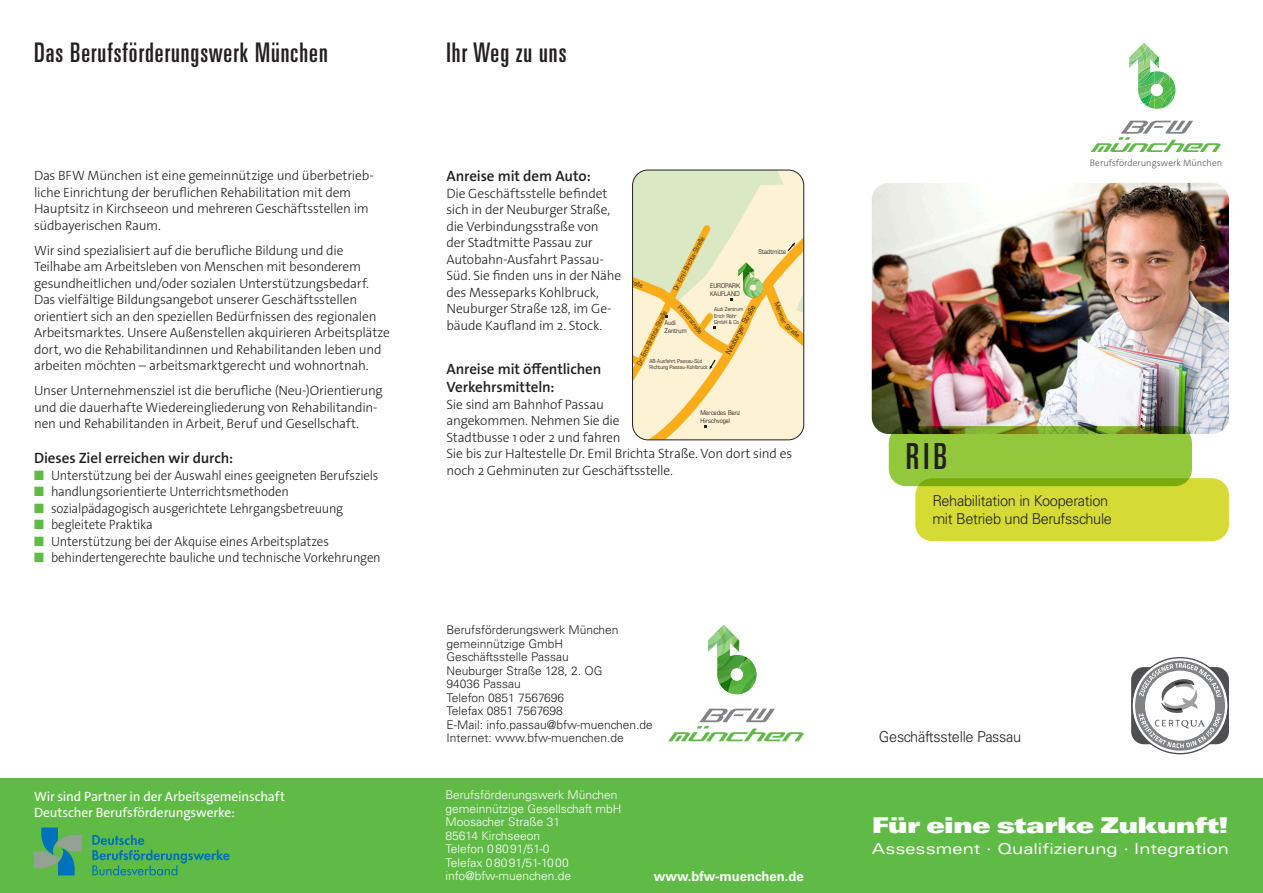
<style>
.page{position:relative;width:1263px;height:893px;background:#fff}
.page>*{position:absolute;margin:0;border:0;box-sizing:border-box;transform-origin:0 0}
.Titelseite{font:ultra-condensed 36px "Univers LT Std";color:#231f20}
._1__Kategorie{font:ultra-condensed 27px "Univers LT Std";letter-spacing:.04em;color:#231f20}
.t1{font:21.75px "Univers LT Std X Black Ex";letter-spacing:-.035em;color:#fff}
._1__Kategorie-2{font:300 15px/18px "Univers LT Std";letter-spacing:-.02em;color:#231f20}
.Subhead{font:600 15px/18px "The Sans Os F";letter-spacing:-.005em;color:#231f20}
.t2{font:expanded 15px "Univers LT Std";letter-spacing:.005em;color:#fff}
.Copy_Bold{font:600 15px "The Sans Os F";letter-spacing:-.005em;color:#231f20}
.Copy{font:300 13.5px/16.5px "The Sans Os F";letter-spacing:-.015em;color:#231f20}
.Copy-2{font:300 13.5px "The Sans Os F";letter-spacing:-.015em;color:#231f20;scale:.96 1}
.Copy-3{font:13.5px/16.5px "The Sans Os F";letter-spacing:-.01em;color:#fff}
._1__Kategorie-3{font:700 13.5px "Univers LT Std";color:#fff}
.Absender{font:300 12px/13.5px "Univers LT Std";color:#231f20}
.Absender-2{font:300 12px/13.5px "Univers LT Std";color:#fff}
.t3{font:300 9.45px "The Sans Os F";color:#57585a}
.t4{font:condensed 7.65px "Eurostile LT Std";color:#231f20}
.t5{font:condensed 6.6px/7.8px "Eurostile LT Std";color:#231f20}
.t6{font:condensed 5.4px/6.6px "Eurostile LT Std";color:#231f20}
.s1{color:#60bb46}
</style>
<div class="page">
<div style="left:0;top:778px;width:1263px;height:115px;background:#60bb46"></div>
<img style="left:872px;top:183px;width:357px;height:251px">
<svg style="left:708px;top:625px;width:48px;height:69px"></svg>
<svg style="left:668px;top:709px;width:136px;height:32px"></svg>
<svg style="left:34px;top:827px;width:48px;height:48px"></svg>
<svg style="left:92px;top:835px;width:137px;height:40px"></svg>
<svg style="left:1131px;top:657px;width:98px;height:97px"></svg>
<div style="left:889px;top:426px;width:303px;height:60px;background:#94c83c;border-radius:17px"></div>
<div style="left:915px;top:478px;width:314px;height:63px;background:#d5da35;border-radius:17px"></div>
<svg style="left:1129px;top:43px;width:47px;height:66px"></svg>
<svg style="left:1091px;top:121px;width:130px;height:31px"></svg>
<svg style="left:632px;top:170px;width:172px;height:270px;background:#efe3b6"></svg>
<p class="_1__Kategorie" style="left:34px;top:37px;width:295px">Das Berufsförderungswerk München</p>
<p class="_1__Kategorie" style="left:446px;top:37px;width:121px">Ihr Weg zu uns</p>
<p class="Copy" style="left:34px;top:167px;width:341px">Das BFW München ist eine gemeinnützige und überbetrieb&shy;liche Einrichtung der beruflichen Rehabilitation mit dem Hauptsitz in Kirchseeon und mehreren Geschäftsstellen im südbayerischen Raum.</p>
<p class="Copy" style="left:34px;top:242px;width:357px">Wir sind spezialisiert auf die berufliche Bildung und die Teilhabe am Arbeitsleben von Menschen mit besonderem gesundheitlichen und/oder sozialen Unterstützungsbedarf.<br>Das vielfältige Bildungsangebot unserer Geschäftsstellen orientiert sich an den speziellen Bedürfnissen des regionalen Arbeitsmarktes. Unsere Außenstellen akquirieren Arbeitsplätze dort, wo die Rehabilitandinnen und Rehabilitanden leben und arbeiten möchten – arbeitsmarktgerecht und wohnortnah.</p>
<p class="Copy" style="left:34px;top:382px;width:350px">Unser Unternehmensziel ist die berufliche (Neu-)Orientierung und die dauerhafte Wiedereingliederung von Rehabilitandin&shy;nen und Rehabilitanden in Arbeit, Beruf und Gesellschaft.</p>
<p class="Copy_Bold" style="left:34px;top:448px;width:201px">Dieses Ziel erreichen wir durch:</p>
<p class="Copy-2" style="left:34px;top:466px;width:360px"><span class="s1">■</span> Unterstützung bei der Auswahl eines geeigneten Berufsziels</p>
<p class="Copy-2" style="left:34px;top:483px;width:267px"><span class="s1">■</span> handlungsorientierte Unterrichtsmethoden</p>
<p class="Copy-2" style="left:34px;top:499px;width:324px"><span class="s1">■</span> sozialpädagogisch ausgerichtete Lehrgangsbetreuung</p>
<p class="Copy-2" style="left:34px;top:516px;width:125px"><span class="s1">■</span> begleitete Praktika</p>
<p class="Copy-2" style="left:34px;top:532px;width:309px"><span class="s1">■</span> Unterstützung bei der Akquise eines Arbeitsplatzes</p>
<p class="Copy-2" style="left:34px;top:549px;width:363px"><span class="s1">■</span> behindertengerechte bauliche und technische Vorkehrungen</p>
<p class="Subhead" style="left:446px;top:167px;width:146px">Anreise mit dem Auto:</p>
<p class="Copy" style="left:446px;top:185px;width:176px">Die Geschäftsstelle befindet sich in der Neuburger Straße, die Verbindungsstraße von<br>der Stadtmitte Passau zur<br>Autobahn-Ausfahrt Passau-<br>Süd. Sie finden uns in der Nähe des Messeparks Kohlbruck,<br>Neuburger Straße 128, im Ge&shy;bäude Kaufland im 2. Stock.</p>
<p class="Subhead" style="left:446px;top:360px;width:156px">Anreise mit öffentlichen<br>Verkehrsmitteln:</p>
<p class="Copy" style="left:446px;top:396px;width:347px">Sie sind am Bahnhof Passau<br>angekommen. Nehmen Sie die<br>Stadtbusse 1 oder 2 und fahren<br>Sie bis zur Haltestelle Dr. Emil Brichta Straße. Von dort sind es noch 2 Gehminuten zur Geschäftsstelle.</p>
<p class="t5" style="left:672px;top:288px;width:62px;rotate:-63deg">Dr.-Emil-Brichta-Straße</p>
<p class="t5" style="left:758px;top:248px;width:29px">Stadtmitte</p>
<p class="t5" style="left:612px;top:270px;width:36px;rotate:20deg">Pionierstraße</p>
<p class="t5" style="left:710px;top:282px;width:31px">EUROPARK<br>KAUFLAND</p>
<p class="t5" style="left:780px;top:301px;width:24px;rotate:68deg">Meraner</p>
<p class="t5" style="left:788px;top:322px;width:19px;rotate:40deg">Straße</p>
<p class="t5" style="left:635px;top:363px;width:62px;rotate:-64deg">Dr.-Emil-Brichta-Straße</p>
<p class="t4" style="left:724px;top:351px;width:56px;rotate:-62deg">Neuburger Straße</p>
<p class="t6" style="left:714px;top:306px;width:31px">Audi Zentrum<br>Erich Röhr<br>GmbH &amp; Co</p>
<p class="t5" style="left:665px;top:319px;width:24px">Audi<br>Zentrum</p>
<p class="t6" style="left:649px;top:357px;width:60px">AB-Ausfahrt Passau-Süd<br>Richtung Passau-Kohlbruck</p>
<p class="t5" style="left:700px;top:408px;width:41px">Mercedes Benz<br>Hirschvogel</p>
<p class="t3" style="left:1090px;top:157px;width:134px">Berufsförderungswerk München</p>
<p class="Titelseite" style="left:906px;top:436px;width:43px">RIB</p>
<p class="_1__Kategorie-2" style="left:932px;top:492px;width:181px">Rehabilitation in Kooperation mit Betrieb und Berufsschule</p>
<p class="Absender" style="left:446px;top:623px;width:174px">Berufsförderungswerk München gemeinnützige GmbH<br>Geschäftsstelle Passau</p>
<p class="Absender" style="left:446px;top:663px;width:157px">Neuburger Straße 128, 2. OG</p>
<p class="Absender" style="left:446px;top:677px;width:76px">94036 Passau</p>
<p class="Absender" style="left:446px;top:690px;width:119px">Telefon 0851 7567696</p>
<p class="Absender" style="left:446px;top:704px;width:118px">Telefax 0851 7567698</p>
<p class="Absender" style="left:446px;top:717px;width:208px">E-Mail: info.passau@bfw-muenchen.de</p>
<p class="Absender" style="left:446px;top:731px;width:179px">Internet: www.bfw-muenchen.de</p>
<p class="_1__Kategorie-2" style="left:879px;top:728px;width:144px">Geschäftsstelle Passau</p>
<p class="Copy-3" style="left:34px;top:788px;width:253px">Wir sind Partner in der Arbeitsgemeinschaft<br>Deutscher Berufsförderungswerke:</p>
<p class="Absender-2" style="left:445px;top:788px;width:178px">Berufsförderungswerk München gemeinnützige Gesellschaft mbH</p>
<p class="Absender-2" style="left:445px;top:815px;width:116px">Moosacher Straße 31</p>
<p class="Absender-2" style="left:445px;top:829px;width:96px">85614 Kirchseeon</p>
<p class="Absender-2" style="left:445px;top:842px;width:105px">Telefon 08091/51-0</p>
<p class="Absender-2" style="left:445px;top:856px;width:125px">Telefax 08091/51-1000</p>
<p class="Absender-2" style="left:445px;top:869px;width:127px">info@bfw-muenchen.de</p>
<p class="_1__Kategorie-3" style="left:654px;top:868px;width:151px">www.bfw-muenchen.de</p>
<p class="t1" style="left:872px;top:813px;width:359px">Für eine starke Zukunft!</p>
<p class="t2" style="left:872px;top:839px;width:359px">Assessment · Qualifizierung · Integration</p>
</div>
